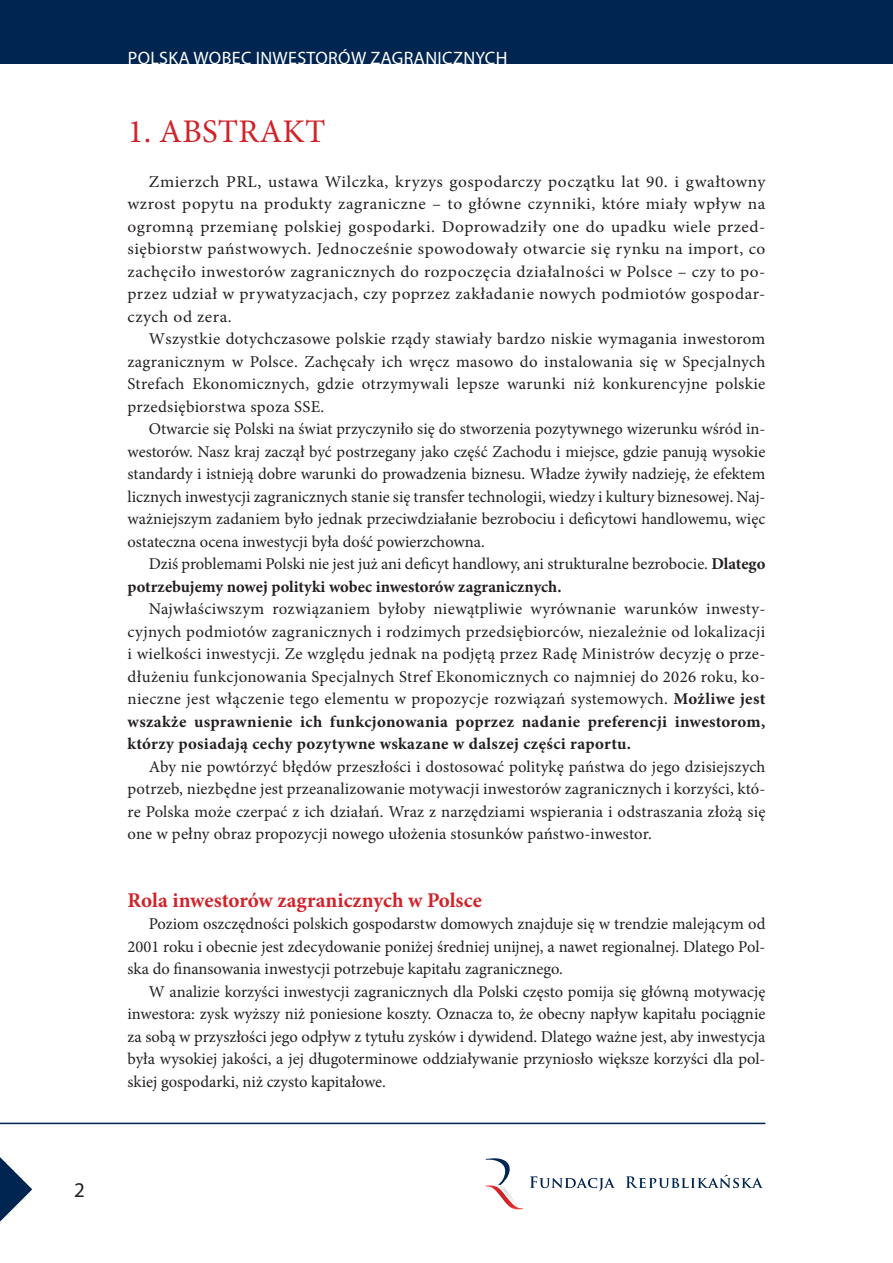
<style>
.page{position:relative;width:893px;height:1263px;background:#fff}
.page>*{position:absolute;margin:0;border:0;box-sizing:border-box;transform-origin:0 0}
.srodtytul_głowny_duz{font:33px "Minion Pro";letter-spacing:.01em;color:#d1232a}
.srodtytuł_mały{font:700 21px "Minion Pro";color:#d1232a}
.t1{font:21px "Myriad Pro";color:#231f20}
.t2{font:18px "Myriad Pro";letter-spacing:.02em;color:#fff}
.BODY_TXT{font:16.5px/22.5px "Minion Pro";letter-spacing:.005em;color:#231f20;text-align:justify}
.BODY_TXT-2{font:16.5px/22.5px "Minion Pro";letter-spacing:.005em;color:#231f20;text-align:justify;scale:1.05 1}
.s1{font-weight:700}
</style>
<div class="page">
<div style="left:0;top:0;width:893px;height:64px;background:#002551"></div>
<hr style="left:0;top:1123px;width:765px;height:1px;background:#002551">
<svg style="left:485px;top:1158px;width:278px;height:52px"></svg>
<svg style="left:0;top:1157px;width:32px;height:64px"></svg>
<p class="t1" style="left:74px;top:1177px;width:12px">2</p>
<p class="t2" style="left:128px;top:47px;width:381px">POLSKA WOBEC INWESTORÓW ZAGRANICZNYCH</p>
<p class="srodtytul_głowny_duz" style="left:128px;top:109px;width:199px">1. ABSTRAKT</p>
<p class="BODY_TXT-2" style="left:128px;top:170px;width:609px;text-indent:21px">Zmierzch PRL, ustawa Wilczka, kryzys gospodarczy początku lat 90. i gwałtowny wzrost popytu na produkty zagraniczne – to główne czynniki, które miały wpływ na ogromną przemianę polskiej gospodarki. Doprowadziły one do upadku wiele przed&shy;siębiorstw państwowych. Jednocześnie spowodowały otwarcie się rynku na import, co zachęciło inwestorów zagranicznych do rozpoczęcia działalności w Polsce – czy to po&shy;przez udział w prywatyzacjach, czy poprzez zakładanie nowych podmiotów gospodar&shy;czych od zera.</p>
<p class="BODY_TXT" style="left:128px;top:328px;width:639px;text-indent:21px">Wszystkie dotychczasowe polskie rządy stawiały bardzo niskie wymagania inwestorom zagranicznym w Polsce. Zachęcały ich wręcz masowo do instalowania się w Specjalnych Strefach Ekonomicznych, gdzie otrzymywali lepsze warunki niż konkurencyjne polskie przedsiębiorstwa spoza SSE.</p>
<p class="BODY_TXT" style="left:128px;top:418px;width:639px;text-indent:21px">Otwarcie się Polski na świat przyczyniło się do stworzenia pozytywnego wizerunku wśród in&shy;westorów. Nasz kraj zaczął być postrzegany jako część Zachodu i miejsce, gdzie panują wysokie standardy i istnieją dobre warunki do prowadzenia biznesu. Władze żywiły nadzieję, że efektem licznych inwestycji zagranicznych stanie się transfer technologii, wiedzy i kultury biznesowej. Naj&shy;ważniejszym zadaniem było jednak przeciwdziałanie bezrobociu i deficytowi handlowemu, więc ostateczna ocena inwestycji była dość powierzchowna.</p>
<p class="BODY_TXT" style="left:128px;top:553px;width:639px;text-indent:21px">Dziś problemami Polski nie jest już ani deficyt handlowy, ani strukturalne bezrobocie. <span class="s1">Dlatego potrzebujemy nowej polityki wobec inwestorów zagranicznych.</span></p>
<p class="BODY_TXT" style="left:128px;top:598px;width:639px;text-indent:21px">Najwłaściwszym rozwiązaniem byłoby niewątpliwie wyrównanie warunków inwesty&shy;cyjnych podmiotów zagranicznych i rodzimych przedsiębiorców, niezależnie od lokalizacji i wielkości inwestycji. Ze względu jednak na podjętą przez Radę Ministrów decyzję o prze&shy;dłużeniu funkcjonowania Specjalnych Stref Ekonomicznych co najmniej do 2026 roku, ko&shy;nieczne jest włączenie tego elementu w propozycje rozwiązań systemowych. <span class="s1">Możliwe jest wszakże usprawnienie ich funkcjonowania poprzez nadanie preferencji inwestorom, którzy posiadają cechy pozytywne wskazane w dalszej części raportu.</span></p>
<p class="BODY_TXT" style="left:128px;top:755px;width:639px;text-indent:21px">Aby nie powtórzyć błędów przeszłości i dostosować politykę państwa do jego dzisiejszych potrzeb, niezbędne jest przeanalizowanie motywacji inwestorów zagranicznych i korzyści, któ&shy;re Polska może czerpać z ich działań. Wraz z narzędziami wspierania i odstraszania złożą się one w pełny obraz propozycji nowego ułożenia stosunków państwo-inwestor.</p>
<p class="srodtytuł_mały" style="left:128px;top:885px;width:356px">Rola inwestorów zagranicznych w Polsce</p>
<p class="BODY_TXT" style="left:128px;top:913px;width:639px;text-indent:21px">Poziom oszczędności polskich gospodarstw domowych znajduje się w trendzie malejącym od 2001 roku i obecnie jest zdecydowanie poniżej średniej unijnej, a nawet regionalnej. Dlatego Pol&shy;ska do finansowania inwestycji potrzebuje kapitału zagranicznego.</p>
<p class="BODY_TXT" style="left:128px;top:980px;width:639px;text-indent:21px">W analizie korzyści inwestycji zagranicznych dla Polski często pomija się główną motywację inwestora: zysk wyższy niż poniesione koszty. Oznacza to, że obecny napływ kapitału pociągnie za sobą w przyszłości jego odpływ z tytułu zysków i dywidend. Dlatego ważne jest, aby inwestycja była wysokiej jakości, a jej długoterminowe oddziaływanie przyniosło większe korzyści dla pol&shy;skiej gospodarki, niż czysto kapitałowe.</p>
</div>
